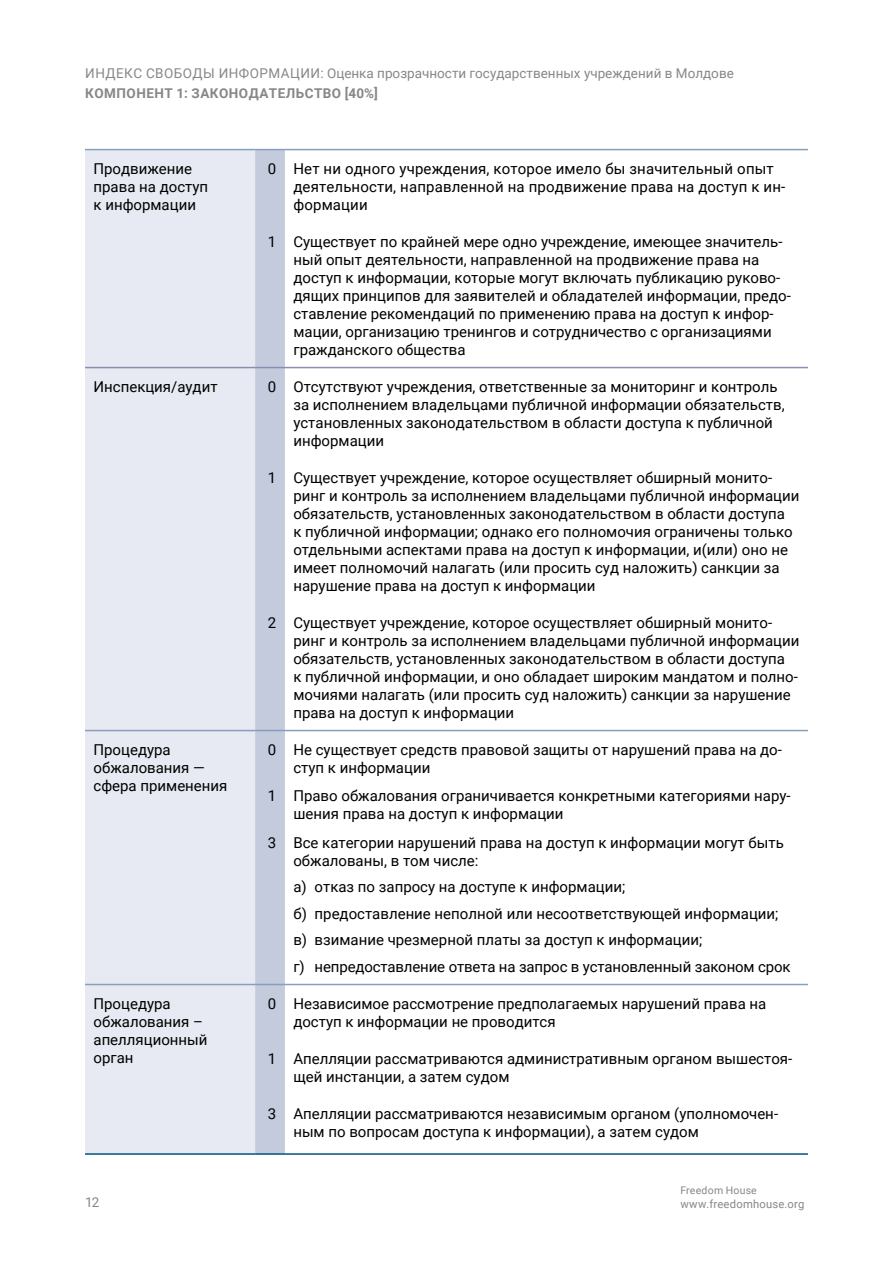
<style>
.page{position:relative;width:893px;height:1263px;background:#fff}
.page>*{position:absolute;margin:0;border:0;box-sizing:border-box;transform-origin:0 0}
.t1{font:15px/18px "Roboto";color:#000}
.t2{font:13.5px "Roboto";color:#878787}
.t3{font:700 13.5px "Roboto";letter-spacing:.035em;color:#878787}
.t4{font:11.25px "Roboto";letter-spacing:.02em;color:#878787}
.t5{font:10.5px "Roboto";letter-spacing:.02em;color:#878787}
</style>
<div class="page">
<div style="left:85px;top:150px;width:170px;height:1003px;background:#e7eaf2"></div>
<div style="left:255px;top:150px;width:30px;height:1003px;background:#c3cbdd"></div>
<hr style="left:85px;top:367px;width:170px;height:1px;background:#8d8db2">
<hr style="left:255px;top:367px;width:30px;height:1px;background:#8d8db2">
<hr style="left:285px;top:367px;width:523px;height:1px;background:#8d8db2">
<hr style="left:85px;top:149px;width:170px;height:1px;background:#899dbc">
<hr style="left:255px;top:149px;width:30px;height:1px;background:#899dbc">
<hr style="left:285px;top:149px;width:523px;height:1px;background:#899dbc">
<hr style="left:85px;top:730px;width:170px;height:1px;background:#899dbc">
<hr style="left:255px;top:730px;width:30px;height:1px;background:#899dbc">
<hr style="left:285px;top:730px;width:523px;height:1px;background:#899dbc">
<hr style="left:85px;top:984px;width:170px;height:1px;background:#899dbc">
<hr style="left:255px;top:984px;width:30px;height:1px;background:#899dbc">
<hr style="left:285px;top:984px;width:523px;height:1px;background:#899dbc">
<hr style="left:85px;top:1153px;width:170px;height:2px;background:#005382">
<hr style="left:255px;top:1153px;width:30px;height:2px;background:#005382">
<hr style="left:285px;top:1153px;width:523px;height:2px;background:#005382">
<p class="t2" style="left:85px;top:64px;width:650px">ИНДЕКС СВОБОДЫ ИНФОРМАЦИИ: Оценка прозрачности государственных учреждений в Молдове</p>
<p class="t3" style="left:85px;top:84px;width:211px">Компонент 1: Законодательс</p>
<p class="t3" style="left:314px;top:84px;width:65px">тво [40%]</p>
<p class="t1" style="left:94px;top:159px;width:116px">Продвижение права на доступ к информации</p>
<p class="t1" style="left:293px;top:159px;width:493px;text-indent:-25px">0 Нет ни одного учреждения, которое имело бы значительный опыт деятельности, направленной на продвижение права на доступ к ин&shy;формации</p>
<p class="t1" style="left:293px;top:232px;width:499px;text-indent:-25px">1 Существует по крайней мере одно учреждение, имеющее значитель&shy;ный опыт деятельности, направленной на продвижение права на доступ к информации, которые могут включать публикацию руково&shy;дящих принципов для заявителей и обладателей информации, предо&shy;ставление рекомендаций по применению права на доступ к инфор&shy;мации, организацию тренингов и сотрудничество с организациями гражданского общества</p>
<p class="t1" style="left:94px;top:377px;width:126px">Инспекция/аудит</p>
<p class="t1" style="left:293px;top:377px;width:493px;text-indent:-25px">0 Отсутствуют учреждения, ответственные за мониторинг и контроль за исполнением владельцами публичной информации обязательств, установленных законодательством в области доступа к публичной информации</p>
<p class="t1" style="left:293px;top:468px;width:507px;text-indent:-25px">1 Существует учреждение, которое осуществляет обширный монито&shy;ринг и контроль за исполнением владельцами публичной информации обязательств, установленных законодательством в области доступа<br>к публичной информации; однако его полномочия ограничены только отдельными аспектами права на доступ к информации, и(или) оно не имеет полномочий налагать (или просить суд наложить) санкции за нарушение права на доступ к информации</p>
<p class="t1" style="left:293px;top:613px;width:507px;text-indent:-25px">2 Существует учреждение, которое осуществляет обширный монито&shy;ринг и контроль за исполнением владельцами публичной информации обязательств, установленных законодательством в области доступа<br>к публичной информации, и оно обладает широким мандатом и полно&shy;мочиями налагать (или просить суд наложить) санкции за нарушение права на доступ к информации</p>
<p class="t1" style="left:94px;top:740px;width:135px">Процедура обжалования — сфера применения</p>
<p class="t1" style="left:293px;top:740px;width:490px;text-indent:-25px">0 Не существует средств правовой защиты от нарушений права на до&shy;ступ к информации</p>
<p class="t1" style="left:293px;top:786px;width:499px;text-indent:-25px">1 Право обжалования ограничивается конкретными категориями нару&shy;шения права на доступ к информации</p>
<p class="t1" style="left:293px;top:833px;width:492px;text-indent:-25px">3 Все категории нарушений права на доступ к информации могут быть обжалованы, в том числе:</p>
<p class="t1" style="left:293px;top:873px;width:499px;line-height:26.5px">а) отказ по запросу на доступе к информации;<br>б) предоставление неполной или несоответствующей информации; в) взимание чрезмерной платы за доступ к информации;<br>г) непредоставление ответа на запрос в установленный законом срок</p>
<p class="t1" style="left:93px;top:994px;width:116px">Процедура обжалования – апелляционный орган</p>
<p class="t1" style="left:293px;top:994px;width:475px;text-indent:-25px">0 Независимое рассмотрение предполагаемых нарушений права на доступ к информации не проводится</p>
<p class="t1" style="left:293px;top:1049px;width:500px;text-indent:-25px">1 Апелляции рассматриваются административным органом вышестоя&shy;щей инстанции, а затем судом</p>
<p class="t1" style="left:293px;top:1104px;width:486px;text-indent:-25px">3 Апелляции рассматриваются независимым органом (уполномочен&shy;ным по вопросам доступа к информации), а затем судом</p>
<p class="t2" style="left:85px;top:1192px;width:16px">12</p>
<p class="t5" style="left:680px;top:1183px;width:78px">Freedom House</p>
<p class="t4" style="left:680px;top:1196px;width:126px">www.freedomhouse.org</p>
</div>
